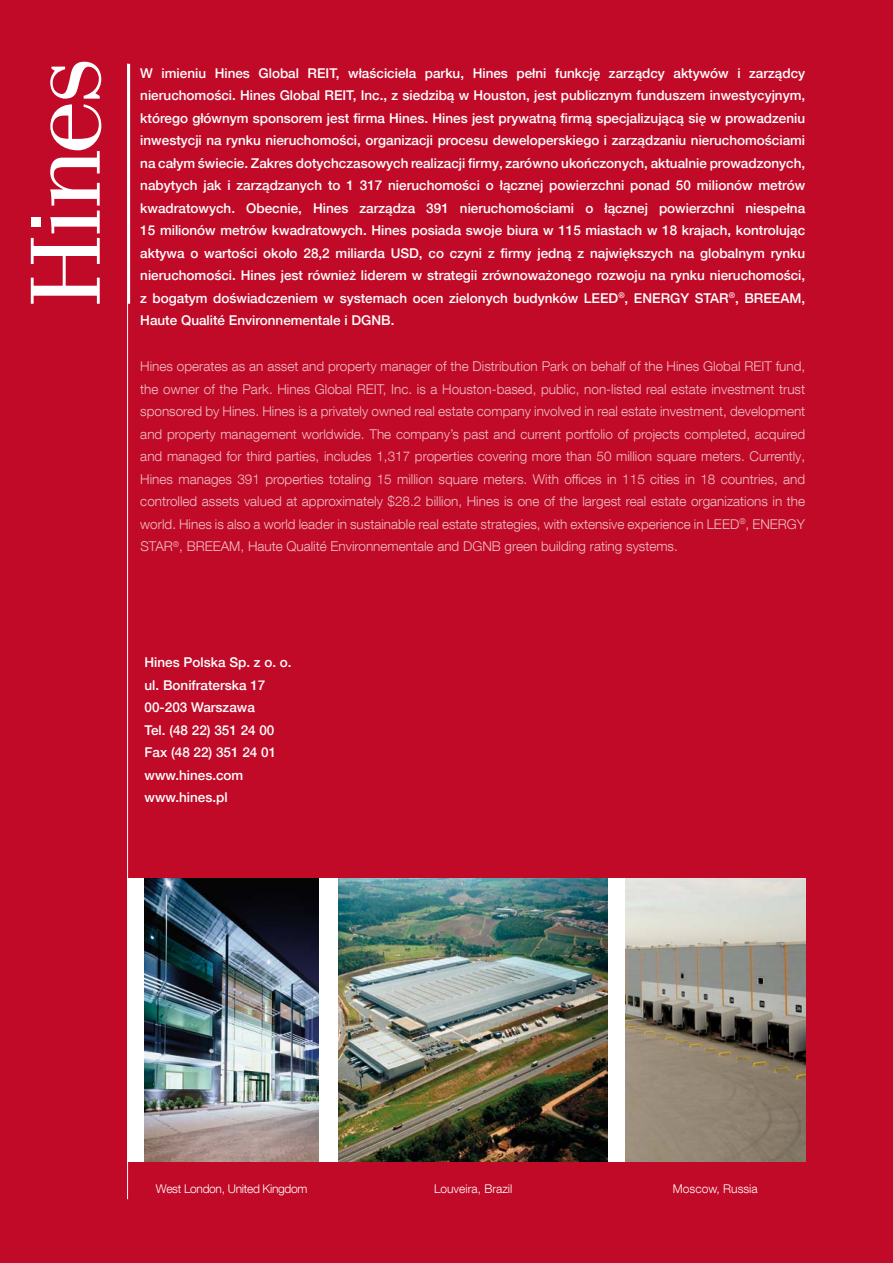
<style>
.page{position:relative;width:893px;height:1263px;background:#c10a27}
.page>*{position:absolute;margin:0;border:0;box-sizing:border-box;transform-origin:0 0}
.t1{font:500 13.5px/22.5px "Helvetica Neue";color:#fff}
.t2{font:300 13.5px/22.5px "Helvetica Neue";color:#fff;text-align:justify}
.t3{font:300 12px "Helvetica Neue";color:#fff}
.t4{font:300 12px "Helvetica Neue";letter-spacing:-.025em;color:#fff}
</style>
<div class="page">
<hr style="left:127px;top:64px;width:1px;height:1135px;background:#fff">
<svg style="left:31px;top:62px;width:70px;height:242px"></svg>
<div style="left:31px;top:217px;width:9px;height:10px;background:#fff"></div>
<div style="left:128px;top:879px;width:677px;height:283px;background:#fff"></div>
<hr style="left:127px;top:64px;width:3px;height:240px;background:#fff">
<img style="left:145px;top:879px;width:174px;height:283px">
<img style="left:625px;top:879px;width:180px;height:283px">
<img style="left:339px;top:879px;width:269px;height:283px">
<p class="t1" style="left:140px;top:61px;width:666px;text-align:justify">W imieniu Hines Global REIT, właściciela parku, Hines pełni funkcję zarządcy aktywów i zarządcy nieruchomości. Hines Global REIT, Inc., z siedzibą w Houston, jest publicznym funduszem inwestycyjnym, którego głównym sponsorem jest firma Hines. Hines jest prywatną firmą specjalizującą się w prowadzeniu inwestycji na rynku nieruchomości, organizacji procesu deweloperskiego i zarządzaniu nieruchomościami na całym świecie. Zakres dotychczasowych realizacji firmy, zarówno ukończonych, aktualnie prowadzonych, nabytych jak i zarządzanych to 1 317 nieruchomości o łącznej powierzchni ponad 50 milionów metrów kwadratowych. Obecnie, Hines zarządza 391 nieruchomościami o łącznej powierzchni niespełna 15 milionów metrów kwadratowych. Hines posiada swoje biura w 115 miastach w 18 krajach, kontrolując aktywa o wartości około 28,2 miliarda USD, co czyni z firmy jedną z największych na globalnym rynku nieruchomości. Hines jest również liderem w strategii zrównoważonego rozwoju na rynku nieruchomości, z bogatym doświadczeniem w systemach ocen zielonych budynków LEED<sup>®</sup>, ENERGY STAR<sup>®</sup>, BREEAM, Haute Qualité Environnementale i DGNB.</p>
<p class="t2" style="left:140px;top:355px;width:666px">Hines operates as an asset and property manager of the Distribution Park on behalf of the Hines Global REIT fund, the owner of the Park. Hines Global REIT, Inc. is a Houston-based, public, non-listed real estate investment trust sponsored by Hines. Hines is a privately owned real estate company involved in real estate investment, development and property management worldwide. The company’s past and current portfolio of projects completed, acquired and managed for third parties, includes 1,317 properties covering more than 50 million square meters. Currently, Hines manages 391 properties totaling 15 million square meters. With offices in 115 cities in 18 countries, and controlled assets valued at approximately $28.2 billion, Hines is one of the largest real estate organizations in the world. Hines is also a world leader in sustainable real estate strategies, with extensive experience in LEED<sup>®</sup>, ENERGY STAR<sup>®</sup>, BREEAM, Haute Qualité Environnementale and DGNB green building rating systems.</p>
<p class="t1" style="left:145px;top:651px;width:149px">Hines Polska Sp. z o. o. ul. Bonifraterska 17<br>00-203 Warszawa<br>Tel. (48 22) 351 24 00<br>Fax (48 22) 351 24 01 www.hines.com www.hines.pl</p>
<p class="t4" style="left:156px;top:1182px;width:153px">West London, United Kingdom</p>
<p class="t3" style="left:434px;top:1182px;width:80px">Louveira, Brazil</p>
<p class="t3" style="left:673px;top:1182px;width:86px">Moscow, Russia</p>
</div>
